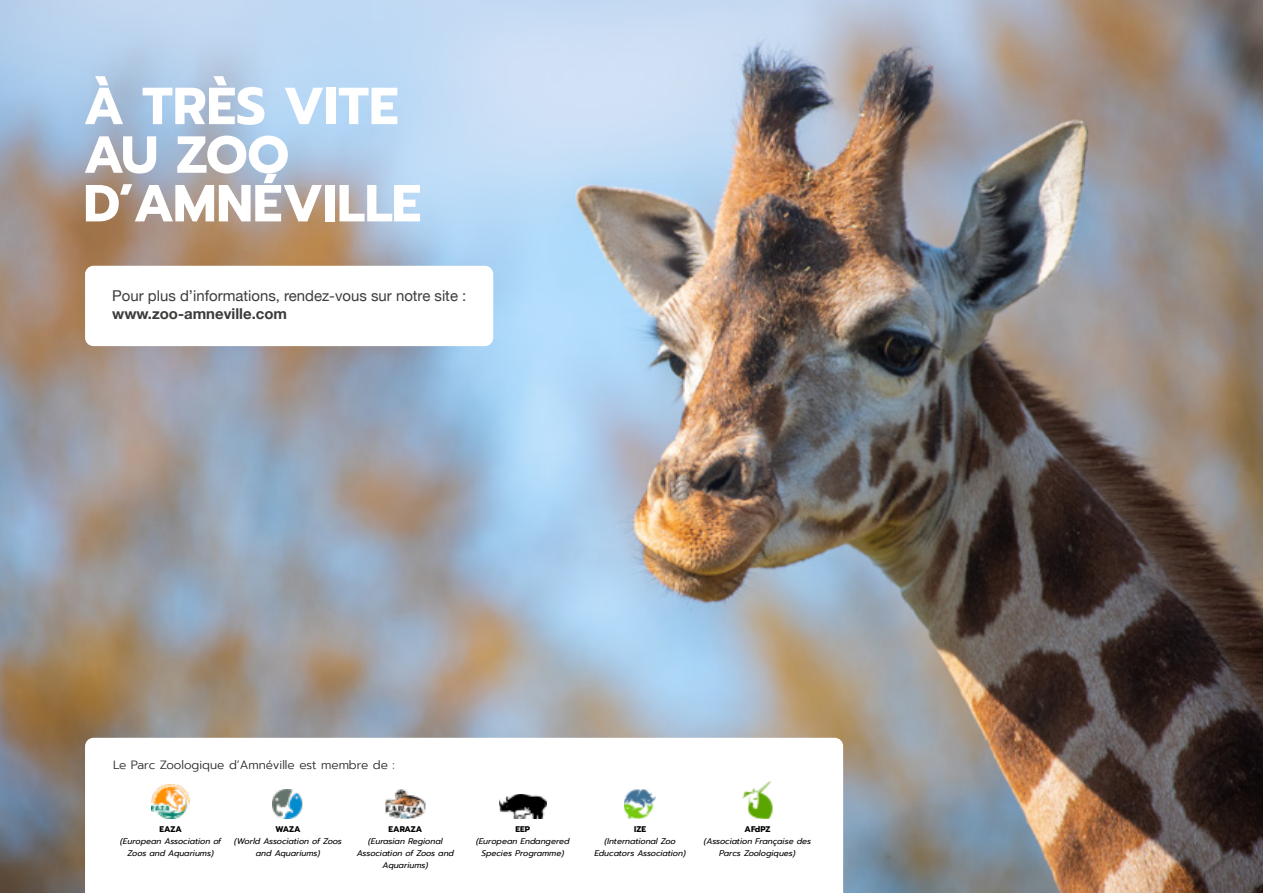
<style>
.page{position:relative;width:1263px;height:893px;background:#fff}
.page>*{position:absolute;margin:0;border:0;box-sizing:border-box;transform-origin:0 0}
.t1{font:700 52.2px/48.6px "Prompt";color:#fff}
.t2{font:15px "Helvetica Neue";color:#3c3c3b}
.t3{font:700 15px "Helvetica Neue";color:#3c3c3b}
.t4{font:300 12px "Prompt";color:#282827}
.t5{font:italic 8.25px/12px "Prompt";color:#000;text-align:center}
.t6{font:700 8.25px "Prompt";letter-spacing:-.015em;color:#000}
</style>
<div class="page">
<img style="left:0;top:0;width:1263px;height:893px">
<div style="left:85px;top:266px;width:408px;height:80px;background:#fff;border-radius:8px"></div>
<svg style="left:85px;top:738px;width:758px;height:155px"></svg>
<img style="left:272px;top:790px;width:31px;height:29px">
<img style="left:499px;top:794px;width:47px;height:25px">
<img style="left:624px;top:790px;width:32px;height:29px">
<img style="left:743px;top:781px;width:29px;height:38px">
<img style="left:385px;top:790px;width:40px;height:29px">
<img style="left:152px;top:784px;width:38px;height:35px">
<h1 class="t1" style="left:84px;top:82px;width:339px">À TRÈS VITE<br>AU ZOO<br>D’AMNÉVILLE</h1>
<h2 class="t2" style="left:112px;top:290px;width:356px">Pour plus d’informations, rendez-vous sur notre site :</h2>
<h2 class="t3" style="left:112px;top:305px;width:176px">www.zoo-amneville.com</h2>
<h3 class="t4" style="left:113px;top:760px;width:283px">Le Parc Zoologique d’Amnéville est membre de :</h3>
<p class="t6" style="left:160px;top:825px;width:24px">EAZA</p>
<p class="t5" style="left:120px;top:836px;width:103px">(European Association of<br>Zoos and Aquariums)</p>
<p class="t6" style="left:276px;top:825px;width:26px">WAZA</p>
<p class="t5" style="left:234px;top:836px;width:109px">(World Association of Zoos and Aquariums)</p>
<p class="t6" style="left:389px;top:825px;width:35px">EARAZA</p>
<p class="t5" style="left:357px;top:836px;width:99px">(Eurasian Regional<br>Association of Zoos and<br>Aquariums)</p>
<p class="t6" style="left:515px;top:825px;width:16px">EEP</p>
<p class="t5" style="left:476px;top:836px;width:95px">(European Endangered<br>Species Programme)</p>
<p class="t6" style="left:634px;top:825px;width:13px">IZE</p>
<p class="t5" style="left:594px;top:836px;width:93px">(International Zoo<br>Educators Association)</p>
<p class="t6" style="left:745px;top:825px;width:27px">AFdPZ</p>
<p class="t5" style="left:704px;top:836px;width:109px">(Association Française des<br>Parcs Zoologiques)</p>
</div>
